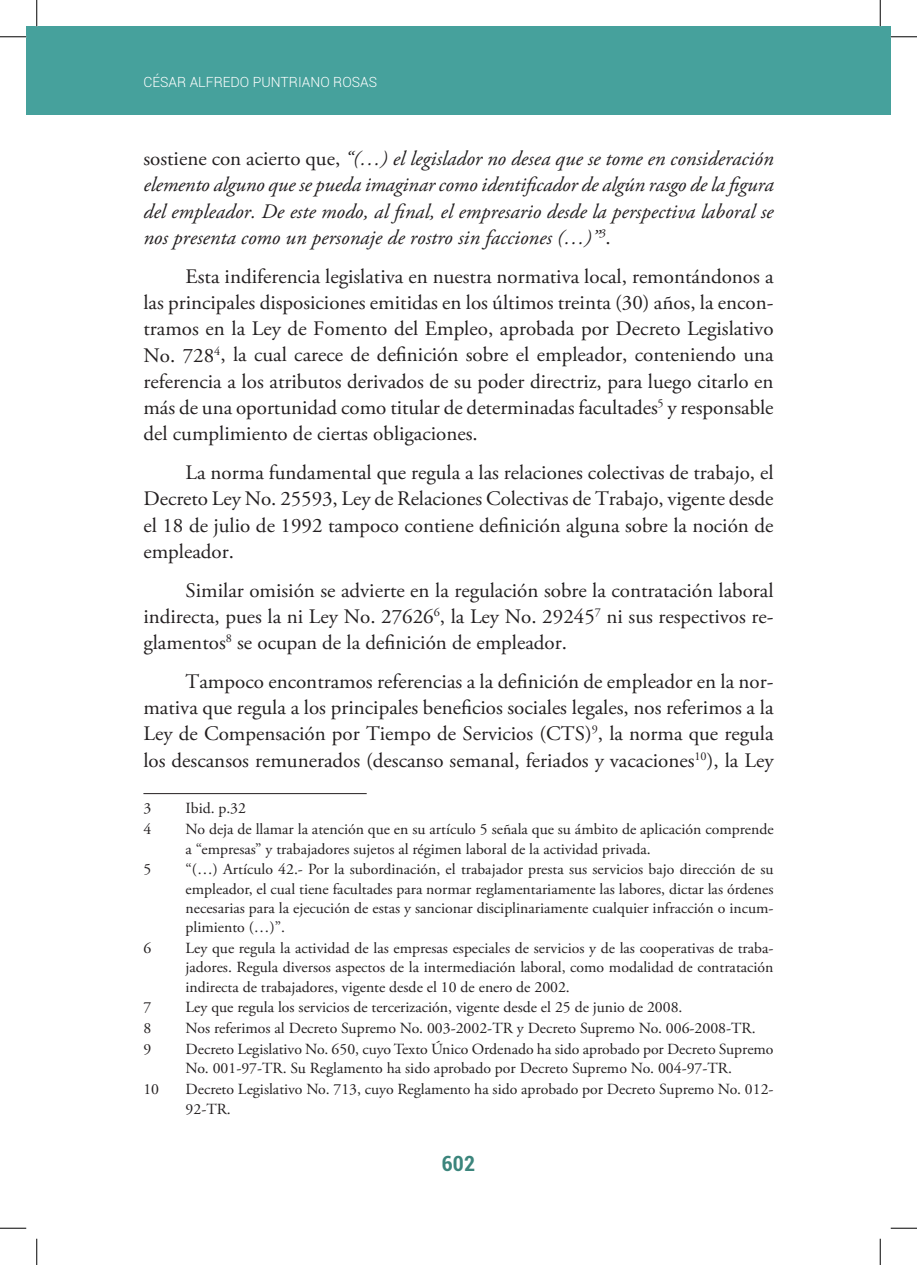
<style>
.page{position:relative;width:917px;height:1265px;background:#fff}
.page>*{position:absolute;margin:0;border:0;box-sizing:border-box;transform-origin:0 0}
.t1{font:700 condensed 21px "Roboto";color:#3b857c}
.t2{font:20.65px/26.2px "Adobe Garamond Pro";color:#231f20;text-align:justify}
.t3{font:italic 20.65px/26.2px "Adobe Garamond Pro";color:#231f20;text-align:justify}
.t4{font:15.4px/19.2px "Adobe Garamond Pro";color:#231f20}
.t5{font:300 14px "Roboto";color:#fff}
.s1{font-style:normal}
</style>
<div class="page">
<div style="left:27px;top:27px;width:863px;height:88px;background:#46a19c"></div>
<hr style="left:143px;top:793px;width:224px;height:1px;background:#231f20">
<svg style="left:0;top:36px;width:26px;height:1px"></svg>
<svg style="left:891px;top:36px;width:26px;height:1px"></svg>
<svg style="left:0;top:1227px;width:26px;height:1px"></svg>
<svg style="left:891px;top:1227px;width:26px;height:1px"></svg>
<svg style="left:36px;top:0;width:1px;height:26px"></svg>
<svg style="left:36px;top:1238px;width:1px;height:26px"></svg>
<svg style="left:880px;top:0;width:1px;height:26px"></svg>
<svg style="left:880px;top:1238px;width:1px;height:26px"></svg>
<p class="t5" style="left:143px;top:72px;width:235px">CÉSAR ALFREDO PUNTRIANO ROSAS</p>
<p class="t3" style="left:143px;top:146px;width:632px"><span class="s1">sostiene con acierto que,</span> “(…) el legislador no desea que se tome en consideración elemento alguno que se pueda imaginar como identificador de algún rasgo de la figura del empleador. De este modo, al final, el empresario desde la perspectiva laboral se nos presenta como un personaje de rostro sin facciones (…)”<sup>3</sup><span class="s1">.</span></p>
<p class="t2" style="left:143px;top:264px;width:632px;text-indent:42px">Esta indiferencia legislativa en nuestra normativa local, remontándonos a las principales disposiciones emitidas en los últimos treinta (30) años, la encon&shy;tramos en la Ley de Fomento del Empleo, aprobada por Decreto Legislativo No. 728<sup>4</sup>, la cual carece de definición sobre el empleador, conteniendo una referencia a los atributos derivados de su poder directriz, para luego citarlo en más de una oportunidad como titular de determinadas facultades<sup>5</sup> y responsable del cumplimiento de ciertas obligaciones.</p>
<p class="t2" style="left:143px;top:460px;width:632px;text-indent:42px">La norma fundamental que regula a las relaciones colectivas de trabajo, el Decreto Ley No. 25593, Ley de Relaciones Colectivas de Trabajo, vigente desde el 18 de julio de 1992 tampoco contiene definición alguna sobre la noción de empleador.</p>
<p class="t2" style="left:143px;top:577px;width:632px;text-indent:42px">Similar omisión se advierte en la regulación sobre la contratación laboral indirecta, pues la ni Ley No. 27626<sup>6</sup>, la Ley No. 29245<sup>7</sup> ni sus respectivos re&shy;glamentos<sup>8</sup> se ocupan de la definición de empleador.</p>
<p class="t2" style="left:143px;top:668px;width:632px;text-indent:42px">Tampoco encontramos referencias a la definición de empleador en la nor&shy;mativa que regula a los principales beneficios sociales legales, nos referimos a la Ley de Compensación por Tiempo de Servicios (CTS)<sup>9</sup>, la norma que regula los descansos remunerados (descanso semanal, feriados y vacaciones<sup>10</sup>), la Ley</p>
<p class="t4" style="left:143px;top:799px;width:9px">3</p>
<p class="t4" style="left:186px;top:799px;width:62px">Ibid. p.32</p>
<p class="t4" style="left:143px;top:820px;width:9px">4</p>
<p class="t4" style="left:186px;top:820px;width:589px">No deja de llamar la atención que en su artículo 5 señala que su ámbito de aplicación comprende a “empresas” y trabajadores sujetos al régimen laboral de la actividad privada.</p>
<p class="t4" style="left:143px;top:860px;width:9px">5</p>
<p class="t4" style="left:186px;top:860px;width:589px;text-align:justify">“(…) Artículo 42.- Por la subordinación, el trabajador presta sus servicios bajo dirección de su empleador, el cual tiene facultades para normar reglamentariamente las labores, dictar las órdenes necesarias para la ejecución de estas y sancionar disciplinariamente cualquier infracción o incum&shy;plimiento (…)”.</p>
<p class="t4" style="left:143px;top:938px;width:9px">6</p>
<p class="t4" style="left:186px;top:938px;width:589px;text-align:justify">Ley que regula la actividad de las empresas especiales de servicios y de las cooperativas de traba&shy;jadores. Regula diversos aspectos de la intermediación laboral, como modalidad de contratación indirecta de trabajadores, vigente desde el 10 de enero de 2002.</p>
<p class="t4" style="left:143px;top:998px;width:9px">7</p>
<p class="t4" style="left:186px;top:998px;width:498px">Ley que regula los servicios de tercerización, vigente desde el 25 de junio de 2008.</p>
<p class="t4" style="left:143px;top:1019px;width:9px">8</p>
<p class="t4" style="left:186px;top:1019px;width:571px">Nos referimos al Decreto Supremo No. 003-2002-TR y Decreto Supremo No. 006-2008-TR.</p>
<p class="t4" style="left:143px;top:1039px;width:9px">9</p>
<p class="t4" style="left:186px;top:1039px;width:589px">Decreto Legislativo No. 650, cuyo Texto Único Ordenado ha sido aprobado por Decreto Supremo<br>No. 001-97-TR. Su Reglamento ha sido aprobado por Decreto Supremo No. 004-97-TR.</p>
<p class="t4" style="left:143px;top:1080px;width:17px">10</p>
<p class="t4" style="left:186px;top:1080px;width:589px">Decreto Legislativo No. 713, cuyo Reglamento ha sido aprobado por Decreto Supremo No. 012-<br>92-TR.</p>
<p class="t1" style="left:442px;top:1148px;width:35px">602</p>
</div>
